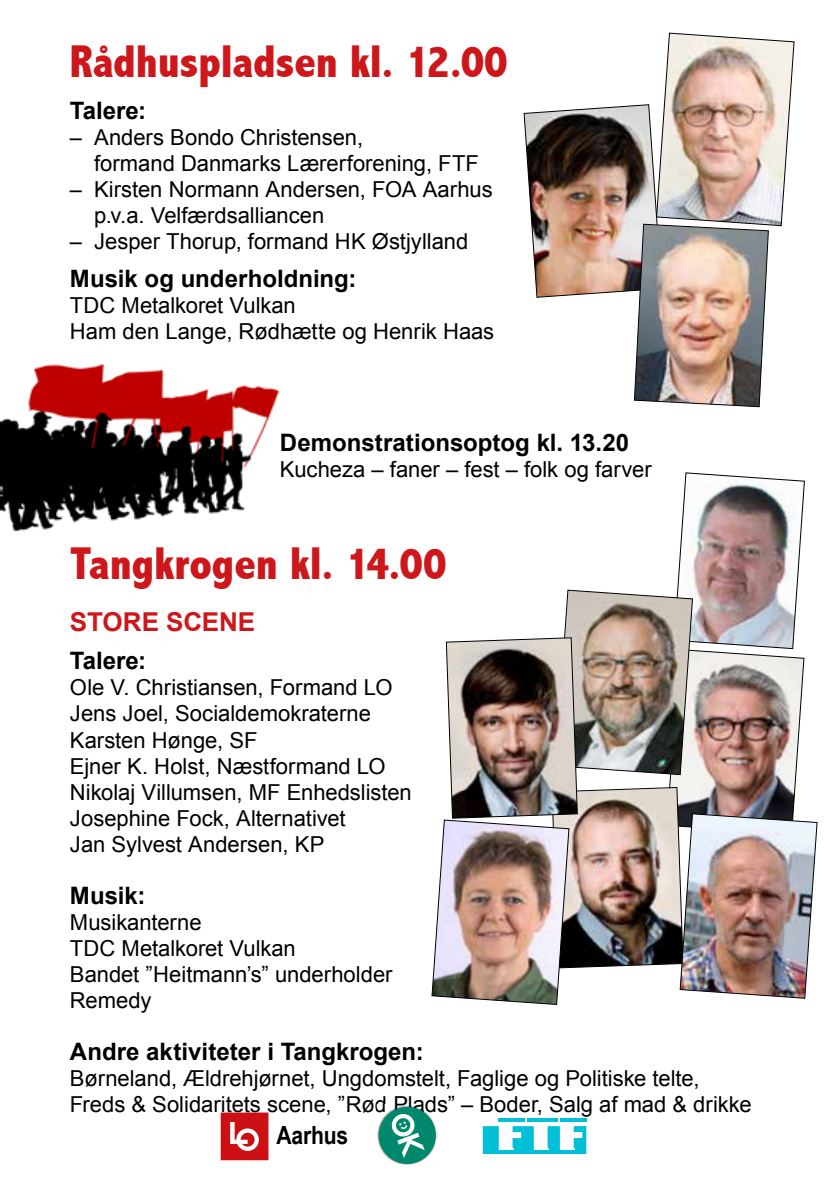
<style>
.page{position:relative;width:840px;height:1191px;background:#fff}
.page>*{position:absolute;margin:0;border:0;box-sizing:border-box;transform-origin:0 0}
.t1{font:800 condensed 46px "Abadi";color:#cd171a}
.t2{font:700 26px "Arial";letter-spacing:-.005em;color:#cd171a}
.t3{font:700 25px "Arial Narrow";letter-spacing:-.01em;color:#000}
.t4{font:700 24px "Arial";color:#000}
.t5{font:22px/26px "Arial";color:#000}
</style>
<div class="page">
<img style="left:0;top:364px;width:280px;height:168px">
<hr style="left:498px;top:1118px;width:27px;height:4px;background:#00bfd6">
<hr style="left:527px;top:1118px;width:30px;height:4px;background:#00bfd6">
<hr style="left:559px;top:1118px;width:27px;height:4px;background:#00bfd6">
<svg style="left:482px;top:1126px;width:104px;height:28px"></svg>
<img style="left:377px;top:1106px;width:60px;height:59px">
<div style="left:378px;top:1106px;width:57px;height:58px;background:#00886c;border-radius:50%"></div>
<svg style="left:390px;top:1112px;width:34px;height:46px"></svg>
<svg style="left:220px;top:1112px;width:48px;height:48px;background:#d43c40"></svg>
<img style="left:523px;top:32px;width:271px;height:376px">
<img style="left:431px;top:472px;width:386px;height:533px">
<h1 class="t1" style="left:70px;top:35px;width:439px">Rådhuspladsen kl. 12.00</h1>
<p class="t4" style="left:70px;top:95px;width:78px">Talere:</p>
<p class="t5" style="left:94px;top:125px;width:386px;text-indent:-24px">– Anders Bondo Christensen,<br>formand Danmarks Lærerforening, FTF</p>
<p class="t5" style="left:94px;top:177px;width:400px;text-indent:-24px">– Kirsten Normann Andersen, FOA Aarhus p.v.a. Velfærdsalliancen</p>
<p class="t5" style="left:70px;top:229px;width:399px">– Jesper Thorup, formand HK Østjylland</p>
<p class="t4" style="left:70px;top:263px;width:288px">Musik og underholdning:</p>
<p class="t5" style="left:70px;top:293px;width:425px">TDC Metalkoret Vulkan<br>Ham den Lange, Rødhætte og Henrik Haas</p>
<p class="t4" style="left:280px;top:427px;width:350px">Demonstrationsoptog kl. 13.20</p>
<p class="t5" style="left:280px;top:457px;width:373px">Kucheza – faner – fest – folk og farver</p>
<h1 class="t1" style="left:70px;top:537px;width:378px">Tangkrogen kl. 14.00</h1>
<p class="t2" style="left:70px;top:605px;width:187px">STORE SCENE</p>
<p class="t4" style="left:70px;top:645px;width:78px">Talere:</p>
<p class="t5" style="left:70px;top:675px;width:343px">Ole V. Christiansen, Formand LO<br>Jens Joel, Socialdemokraterne<br>Karsten Hønge, SF<br>Ejner K. Holst, Næstformand LO<br>Nikolaj Villumsen, MF Enhedslisten<br>Josephine Fock, Alternativet<br>Jan Sylvest Andersen, KP</p>
<p class="t4" style="left:70px;top:879px;width:77px">Musik:</p>
<p class="t5" style="left:70px;top:909px;width:324px">Musikanterne<br>TDC Metalkoret Vulkan<br>Bandet ”Heitmann’s” underholder<br>Remedy</p>
<p class="t4" style="left:70px;top:1035px;width:355px">Andre aktiviteter i Tangkrogen:</p>
<p class="t5" style="left:70px;top:1065px;width:682px">Børneland, Ældrehjørnet, Ungdomstelt, Faglige og Politiske telte,<br>Freds &amp; Solidaritets scene, ”Rød Plads” – Boder, Salg af mad &amp; drikke</p>
<p class="t3" style="left:276px;top:1116px;width:73px">Aarhus</p>
</div>
